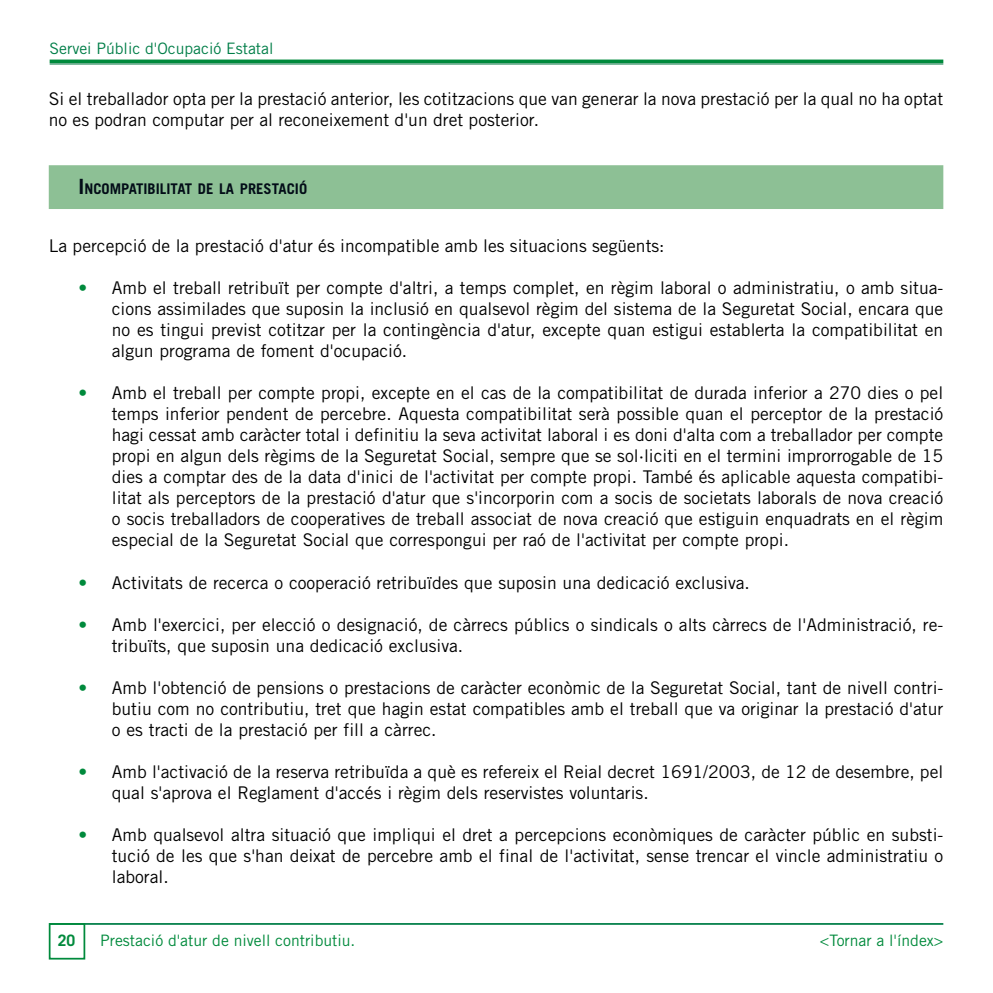
<style>
.page{position:relative;width:993px;height:993px;background:#fff}
.page>*{position:absolute;margin:0;border:0;box-sizing:border-box;transform-origin:0 0}
.t1{font:17.5px/21px "Trade Gothic LT Std";color:#000;text-align:justify}
.t2{font:15.75px "Trade Gothic LT Std";color:#008a3c}
.t3{font:15.75px "Trade Gothic LT Std";color:#007e48}
.t4{font:700 15.75px "Trade Gothic LT Std";color:#008a3c}
.t5{font:700 14.7px "Trade Gothic LT Std";color:#030d18}
.s1{font-size:21px}
.s2{color:#008a3c}
</style>
<div class="page">
<svg style="left:50px;top:59px;width:893px;height:4px;fill:#008a3c"></svg>
<hr style="left:50px;top:63px;width:893px;height:2px;background:#62aa88">
<hr style="left:50px;top:922px;width:893px;height:2px;background:#007e48">
<div style="left:49px;top:922px;width:36px;height:37px;border:2px solid #008a3c"></div>
<div style="left:49px;top:165px;width:894px;height:44px;background:#8dc095"></div>
<p class="t3" style="left:50px;top:39px;width:225px">Servei Públic d'Ocupació Estatal</p>
<p class="t1" style="left:49px;top:88px;width:895px">Si el treballador opta per la prestació anterior, les cotitzacions que van generar la nova prestació per la qual no ha optat no es podran computar per al reconeixement d'un dret posterior.</p>
<p class="t5" style="left:78px;top:180px;width:230px"><span class="s1">I</span> NCOMPATIBILITAT DE LA PRESTACIÓ</p>
<p class="t1" style="left:49px;top:235px;width:617px">La percepció de la prestació d'atur és incompatible amb les situacions següents:</p>
<p class="t1" style="left:112px;top:277px;width:832px;text-indent:-33px"><span class="s2">•</span> Amb el treball retribuït per compte d'altri, a temps complet, en règim laboral o administratiu, o amb situa&shy;cions assimilades que suposin la inclusió en qualsevol règim del sistema de la Seguretat Social, encara que no es tingui previst cotitzar per la contingència d'atur, excepte quan estigui establerta la compatibilitat en algun programa de foment d'ocupació.</p>
<p class="t1" style="left:112px;top:382px;width:832px;text-indent:-33px"><span class="s2">•</span> Amb el treball per compte propi, excepte en el cas de la compatibilitat de durada inferior a 270 dies o pel temps inferior pendent de percebre. Aquesta compatibilitat serà possible quan el perceptor de la prestació hagi cessat amb caràcter total i definitiu la seva activitat laboral i es doni d'alta com a treballador per compte propi en algun dels règims de la Seguretat Social, sempre que se sol·liciti en el termini improrrogable de 15 dies a comptar des de la data d'inici de l'activitat per compte propi. També és aplicable aquesta compatibi&shy;litat als perceptors de la prestació d'atur que s'incorporin com a socis de societats laborals de nova creació o socis treballadors de cooperatives de treball associat de nova creació que estiguin enquadrats en el règim especial de la Seguretat Social que correspongui per raó de l'activitat per compte propi.</p>
<p class="t1" style="left:78px;top:571px;width:672px"><span class="s2">•</span> Activitats de recerca o cooperació retribuïdes que suposin una dedicació exclusiva.</p>
<p class="t1" style="left:112px;top:613px;width:832px;text-indent:-33px"><span class="s2">•</span> Amb l'exercici, per elecció o designació, de càrrecs públics o sindicals o alts càrrecs de l'Administració, re&shy;tribuïts, que suposin una dedicació exclusiva.</p>
<p class="t1" style="left:112px;top:676px;width:832px;text-indent:-33px"><span class="s2">•</span> Amb l'obtenció de pensions o prestacions de caràcter econòmic de la Seguretat Social, tant de nivell contri&shy;butiu com no contributiu, tret que hagin estat compatibles amb el treball que va originar la prestació d'atur o es tracti de la prestació per fill a càrrec.</p>
<p class="t1" style="left:112px;top:760px;width:832px;text-indent:-33px"><span class="s2">•</span> Amb l'activació de la reserva retribuïda a què es refereix el Reial decret 1691/2003, de 12 de desembre, pel qual s'aprova el Reglament d'accés i règim dels reservistes voluntaris.</p>
<p class="t1" style="left:112px;top:823px;width:832px;text-indent:-33px"><span class="s2">•</span> Amb qualsevol altra situació que impliqui el dret a percepcions econòmiques de caràcter públic en substi&shy;tució de les que s'han deixat de percebre amb el final de l'activitat, sense trencar el vincle administratiu o laboral.</p>
<p class="t4" style="left:58px;top:930px;width:19px">20</p>
<p class="t2" style="left:100px;top:930px;width:257px">Prestació d'atur de nivell contributiu.</p>
<p class="t2" style="left:819px;top:930px;width:125px">&lt;Tornar a l'índex&gt;</p>
</div>
